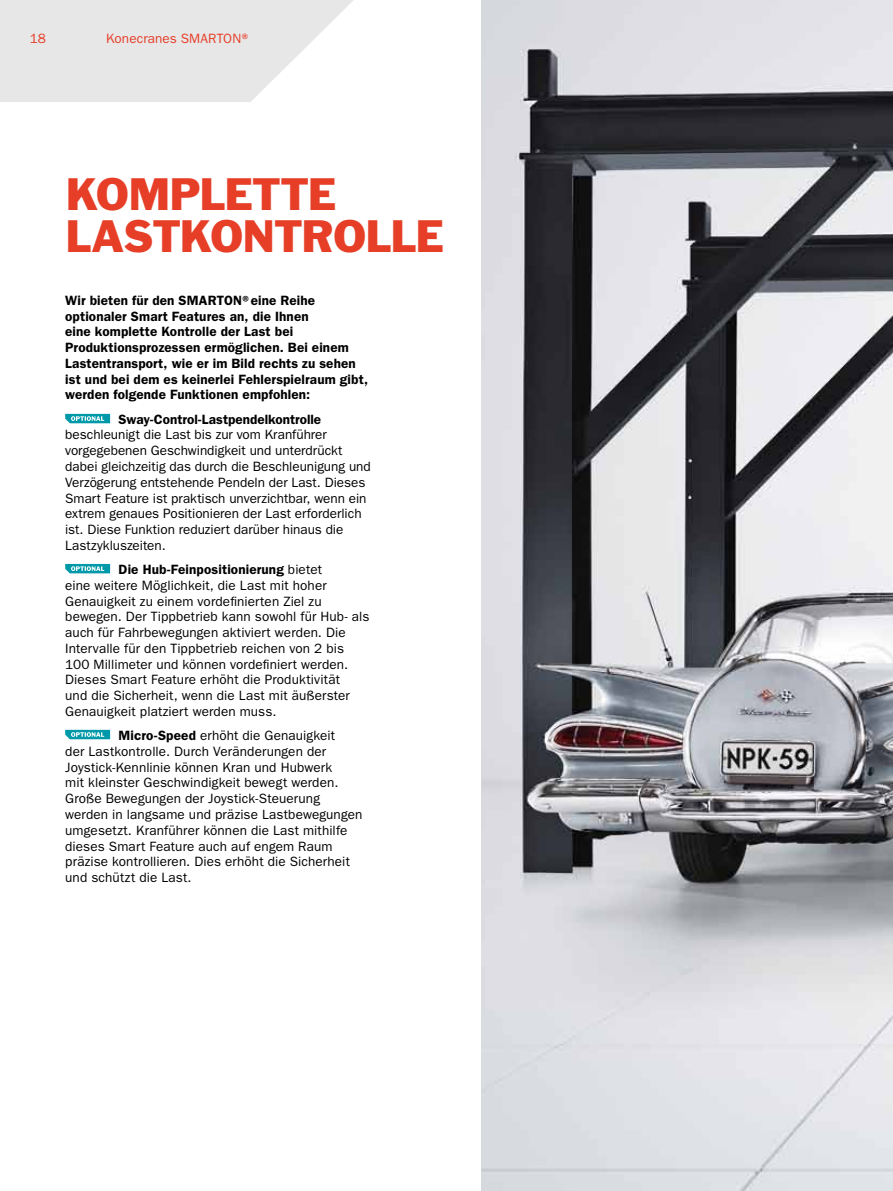
<style>
.page{position:relative;width:893px;height:1191px;background:#fff}
.page>*{position:absolute;margin:0;border:0;box-sizing:border-box;transform-origin:0 0}
.t1{font:42px/42px "Franklin Gothic Std";letter-spacing:-.015em;color:#e63e27}
.t2{font:13.5px/15.8px "ITC Franklin Gothic Std";letter-spacing:.005em;color:#000}
.t3{font:600 13.5px/15.8px "ITC Franklin Gothic Std";letter-spacing:.01em;color:#000}
.t4{font:13.5px "ITC Franklin Gothic Std";letter-spacing:.005em;color:#e63e27}
.s1{font-weight:600}
</style>
<div class="page">
<img style="left:481px;top:0;width:412px;height:1191px">
<svg style="left:65px;top:414px;width:45px;height:9px"></svg>
<svg style="left:65px;top:564px;width:45px;height:9px"></svg>
<svg style="left:65px;top:730px;width:45px;height:9px"></svg>
<svg style="left:0;top:0;width:353px;height:102px;background:#eaeaeb"></svg>
<p class="t4" style="left:30px;top:31px;width:18px">18</p>
<p class="t4" style="left:106px;top:31px;width:147px">Konecranes Smarton®</p>
<h1 class="t1" style="left:66px;top:173px;width:380px">KOMPLETTE<br>LASTKONTROLLE</h1>
<p class="t3" style="left:65px;top:292px;width:304px">Wir bieten für den SMARTON®eine Reihe optionaler Smart Features an, die Ihnen<br>eine komplette Kontrolle der Last bei Produktionsprozessen ermöglichen. Bei einem Lastentransport, wie er im Bild rechts zu sehen ist und bei dem es keinerlei Fehlerspielraum gibt, werden folgende Funktionen empfohlen:</p>
<p class="t3" style="left:119px;top:411px;width:204px">Sway-Control-Lastpendelkontrolle</p>
<p class="t2" style="left:65px;top:427px;width:307px">beschleunigt die Last bis zur vom Kranführer vorgegebenen Geschwindigkeit und unterdrückt dabei gleichzeitig das durch die Beschleunigung und Verzögerung entstehende Pendeln der Last. Dieses Smart Feature ist praktisch unverzichtbar, wenn ein extrem genaues Positionieren der Last erforderlich ist. Diese Funktion reduziert darüber hinaus die Lastzykluszeiten.</p>
<p class="t2" style="left:65px;top:561px;width:306px;text-indent:53px"><span class="s1">Die Hub-Feinpositionierung</span> bietet<br>eine weitere Möglichkeit, die Last mit hoher Genauigkeit zu einem vordefinierten Ziel zu bewegen. Der Tippbetrieb kann sowohl für Hub- als auch für Fahrbewegungen aktiviert werden. Die<br>I ntervalle für den Tippbetrieb reichen von 2 bis 100 Millimeter und können vordefiniert werden.<br>Dieses Smart Feature erhöht die Produktivität<br>und die Sicherheit, wenn die Last mit äußerster Genauigkeit platziert werden muss.</p>
<p class="t2" style="left:65px;top:728px;width:299px;text-indent:53px"><span class="s1">Micro-Speed</span> erhöht die Genauigkeit<br>der Lastkontrolle. Durch Veränderungen der Joystick-Kennlinie können Kran und Hubwerk<br>mit kleinster Geschwindigkeit bewegt werden.<br>Große Bewegungen der Joystick-Steuerung werden in langsame und präzise Lastbewegungen umgesetzt. Kranführer können die Last mithilfe dieses Smart Feature auch auf engem Raum präzise kontrollieren. Dies erhöht die Sicherheit und schützt die Last.</p>
</div>
